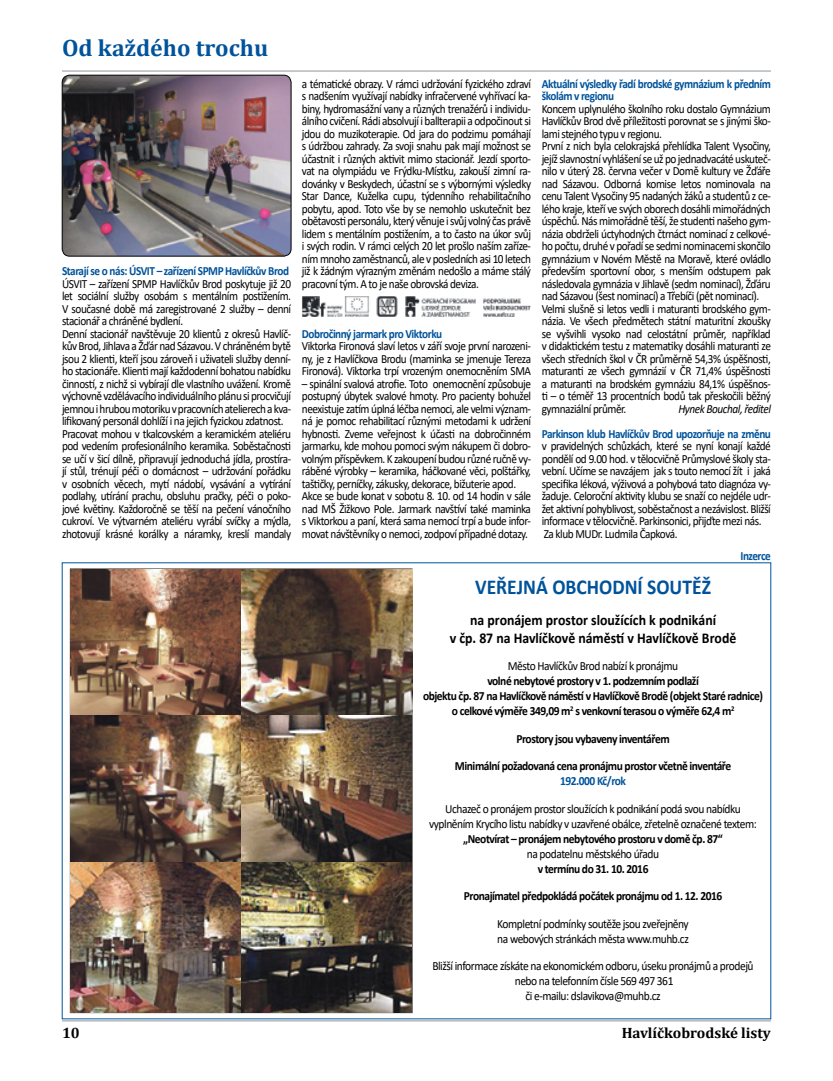
<style>
.page{position:relative;width:833px;height:1081px;background:#fff}
.page>*{position:absolute;margin:0;border:0;box-sizing:border-box;transform-origin:0 0}
.t1{font:700 23.75px "Cambria";color:#00539b}
.t2{font:700 21.25px "Calibri";color:#00539b;scale:.92 1}
.t3{font:700 15px/18px "Calibri";color:#000;text-align:center;scale:.92 1}
.t4{font:700 15px "Cambria";color:#000}
.t5{font:12.5px/12.5px "Calibri";letter-spacing:-.04em;color:#000;scale:.9 1}
.t6{font:12.5px/15px "Calibri";letter-spacing:-.04em;color:#000;text-align:center;scale:.92 1}
.t7{font:700 12.5px/15px "Calibri";letter-spacing:-.04em;color:#000;text-align:center;scale:.92 1}
.t8{font:700 12.5px/12.5px "Calibri";letter-spacing:-.04em;color:#00539b;scale:.9 1}
.t9{font:italic 12.5px "Calibri";letter-spacing:-.04em;color:#000;scale:.9 1}
.t10{font:700 12.5px "Calibri";letter-spacing:-.04em;color:#00539b;scale:.92 1}
</style>
<div class="page">
<hr style="left:62px;top:71px;width:709px;height:1px;background:#939598">
<hr style="left:62px;top:1020px;width:709px;height:1px;background:#939598">
<img style="left:62px;top:75px;width:229px;height:181px">
<div style="left:62px;top:75px;width:229px;height:181px;border:1px solid #000;border-radius:8px"></div>
<img style="left:302px;top:296px;width:228px;height:21px">
<img style="left:70px;top:569px;width:171px;height:443px">
<img style="left:71px;top:861px;width:170px;height:151px">
<img style="left:71px;top:715px;width:170px;height:146px">
<img style="left:241px;top:569px;width:171px;height:146px">
<img style="left:241px;top:861px;width:171px;height:151px">
<img style="left:241px;top:715px;width:171px;height:146px">
<h1 class="t1" style="left:62px;top:31px;width:208px">Od každého trochu</h1>
<p class="t8" style="left:62px;top:265px;width:254px">Starají se o nás: ÚSVIT – zařízení SPMP Havlíčkův Brod</p>
<p class="t5" style="left:62px;top:278px;width:256px">ÚSVIT – zařízení SPMP Havlíčkův Brod poskytuje již 20 let sociální služby osobám s mentálním postižením.<br>V současné době má zaregistrované 2 služby – denní stacionář a chráněné bydlení.<br>Denní stacionář navštěvuje 20 klientů z okresů Havlíč&shy;kův Brod, Jihlava a Žďár nad Sázavou. V chráněném bytě jsou 2 klienti, kteří jsou zároveň i uživateli služby denní&shy;ho stacionáře. Klienti mají každodenní bohatou nabídku činností, z nichž si vybírají dle vlastního uvážení. Kromě výchovně vzdělávacího individuálního plánu si procvičují jemnou i hrubou motoriku v pracovních atelierech a kva&shy;lifikovaný personál dohlíží i na jejich fyzickou zdatnost.<br>Pracovat mohou v tkalcovském a keramickém ateliéru pod vedením profesionálního keramika. Soběstačnosti se učí v šicí dílně, připravují jednoduchá jídla, prostíra&shy;jí stůl, trénují péči o domácnost – udržování pořádku v osobních věcech, mytí nádobí, vysávání a vytírání podlahy, utírání prachu, obsluhu pračky, péči o poko&shy;jové květiny. Každoročně se těší na pečení vánočního cukroví. Ve výtvarném ateliéru vyrábí svíčky a mýdla, zhotovují krásné korálky a náramky, kreslí mandaly</p>
<p class="t8" style="left:542px;top:78px;width:256px">Aktuální výsledky řadí brodské gymnázium k předním školám v regionu</p>
<p class="t5" style="left:542px;top:103px;width:256px">Koncem uplynulého školního roku dostalo Gymnázium Havlíčkův Brod dvě příležitosti porovnat se s jinými ško&shy;lami stejného typu v regionu.<br>První z nich byla celokrajská přehlídka Talent Vysočiny, jejíž slavnostní vyhlášení se už po jednadvacáté uskuteč&shy;nilo v úterý 28. června večer v Domě kultury ve Žďáře nad Sázavou. Odborná komise letos nominovala na cenu Talent Vysočiny 95 nadaných žáků a studentů z ce&shy;lého kraje, kteří ve svých oborech dosáhli mimořádných úspěchů. Nás mimořádně těší, že studenti našeho gym&shy;názia obdrželi úctyhodných čtrnáct nominací z celkové&shy;ho počtu, druhé v pořadí se sedmi nominacemi skončilo gymnázium v Novém Městě na Moravě, které ovládlo především sportovní obor, s menším odstupem pak následovala gymnázia v Jihlavě (sedm nominací), Žďáru nad Sázavou (šest nominací) a Třebíči (pět nominací).<br>Velmi slušně si letos vedli i maturanti brodského gym&shy;názia. Ve všech předmětech státní maturitní zkoušky se vyšvihli vysoko nad celostátní průměr, například v didaktickém testu z matematiky dosáhli maturanti ze všech středních škol v ČR průměrně 54,3% úspěšnosti, maturanti ze všech gymnázií v ČR 71,4% úspěšnosti a maturanti na brodském gymnáziu 84,1% úspěšnos&shy;ti – o téměř 13 procentních bodů tak přeskočili běžný gymnaziální průměr.</p>
<p class="t5" style="left:302px;top:78px;width:256px;text-align:justify">a tématické obrazy. V rámci udržování fyzického zdraví s nadšením využívají nabídky infračervené vyhřívací ka&shy;biny, hydromasážní vany a různých trenažérů i individu&shy;álního cvičení. Rádi absolvují i ballterapii a odpočinout si jdou do muzikoterapie. Od jara do podzimu pomáhají s údržbou zahrady. Za svoji snahu pak mají možnost se účastnit i různých aktivit mimo stacionář. Jezdí sporto&shy;vat na olympiádu ve Frýdku-Místku, zakouší zimní ra&shy;dovánky v Beskydech, účastní se s výbornými výsledky Star Dance, Kuželka cupu, týdenního rehabilitačního pobytu, apod. Toto vše by se nemohlo uskutečnit bez obětavosti personálu, který věnuje i svůj volný čas právě lidem s mentálním postižením, a to často na úkor svůj i svých rodin. V rámci celých 20 let prošlo naším zaříze&shy;ním mnoho zaměstnanců, ale v posledních asi 10 letech již k žádným výrazným změnám nedošlo a máme stálý pracovní tým. A to je naše obrovská deviza.</p>
<p class="t8" style="left:302px;top:328px;width:157px">Dobročinný jarmark pro Viktorku</p>
<p class="t5" style="left:302px;top:340px;width:256px;text-align:justify">Viktorka Fironová slaví letos v září svoje první narozeni&shy;ny, je z Havlíčkova Brodu (maminka se jmenuje Tereza Fironová). Viktorka trpí vrozeným onemocněním SMA</p>
<p class="t5" style="left:302px;top:378px;width:256px">– spinální svalová atrofie. Toto onemocnění způsobuje postupný úbytek svalové hmoty. Pro pacienty bohužel neexistuje zatím úplná léčba nemoci, ale velmi význam&shy;ná je pomoc rehabilitací různými metodami k udržení hybnosti. Zveme veřejnost k účasti na dobročinném jarmarku, kde mohou pomoci svým nákupem či dobro&shy;volným příspěvkem. K zakoupení budou různé ručně vy&shy;ráběné výrobky – keramika, háčkované věci, polštářky, taštičky, perníčky, zákusky, dekorace, bižuterie apod.<br>Akce se bude konat v sobotu 8. 10. od 14 hodin v sále nad MŠ Žižkovo Pole. Jarmark navštíví také maminka s Viktorkou a paní, která sama nemocí trpí a bude infor&shy;movat návštěvníky o nemoci, zodpoví případné dotazy.</p>
<p class="t9" style="left:678px;top:400px;width:104px">Hynek Bouchal, ředitel</p>
<p class="t8" style="left:542px;top:428px;width:256px">Parkinson klub Havlíčkův Brod upozorňuje na změnu</p>
<p class="t5" style="left:542px;top:440px;width:256px">v pravidelných schůzkách, které se nyní konají každé pondělí od 9.00 hod. v tělocvičně Průmyslové školy sta&shy;vební. Učíme se navzájem jak s touto nemocí žít i jaká specifika léková, výživová a pohybová tato diagnóza vy&shy;žaduje. Celoroční aktivity klubu se snaží co nejdéle udr&shy;žet aktivní pohyblivost, soběstačnost a nezávislost. Bližší informace v tělocvičně. Parkinsonici, přijďte mezi nás.<br>Za klub MUDr. Ludmila Čapková.</p>
<h2 class="t2" style="left:475px;top:572px;width:258px">VEŘEJNÁ OBCHODNÍ SOUTĚŽ</h2>
<p class="t3" style="left:450px;top:611px;width:313px">na pronájem prostor sloužících k podnikání<br>v čp. 87 na Havlíčkově náměstí v Havlíčkově Brodě</p>
<p class="t6" style="left:508px;top:659px;width:187px">Město Havlíčkův Brod nabízí k pronájmu</p>
<p class="t7" style="left:423px;top:674px;width:371px">volné nebytové prostory v 1. podzemním podlaží<br>objektu čp. 87 na Havlíčkově náměstí v Havlíčkově Brodě (objekt Staré radnice) o celkové výměře 349,09 m<sup>2</sup> s venkovní terasou o výměře 62,4 m<sup>2</sup></p>
<p class="t7" style="left:516px;top:732px;width:168px">Prostory jsou vybaveny inventářem</p>
<p class="t7" style="left:455px;top:759px;width:302px">Minimální požadovaná cena pronájmu prostor včetně inventáře</p>
<p class="t10" style="left:560px;top:772px;width:73px">192.000 Kč/rok</p>
<p class="t6" style="left:429px;top:801px;width:358px">Uchazeč o pronájem prostor sloužících k podnikání podá svou nabídku vyplněním Krycího listu nabídky v uzavřené obálce, zřetelně označené textem:</p>
<p class="t7" style="left:463px;top:832px;width:284px">„Neotvírat – pronájem nebytového prostoru v domě čp. 87“</p>
<p class="t6" style="left:527px;top:846px;width:145px">na podatelnu městského úřadu</p>
<p class="t7" style="left:537px;top:862px;width:122px">v termínu do 31. 10. 2016</p>
<p class="t7" style="left:464px;top:889px;width:282px">Pronajímatel předpokládá počátek pronájmu od 1. 12. 2016</p>
<p class="t6" style="left:497px;top:916px;width:210px;text-align:left">Kompletní podmínky soutěže jsou zveřejněny na webových stránkách města www.muhb.cz</p>
<p class="t6" style="left:432px;top:959px;width:351px">Bližší informace získáte na ekonomickém odboru, úseku pronájmů a prodejů nebo na telefonním čísle 569 497 361<br>či e-mailu: dslavikova@muhb.cz</p>
<p class="t8" style="left:740px;top:550px;width:35px">Inzerce</p>
<p class="t4" style="left:62px;top:1022px;width:19px">10</p>
<p class="t4" style="left:621px;top:1022px;width:151px">Havlíčkobrodské listy</p>
</div>
